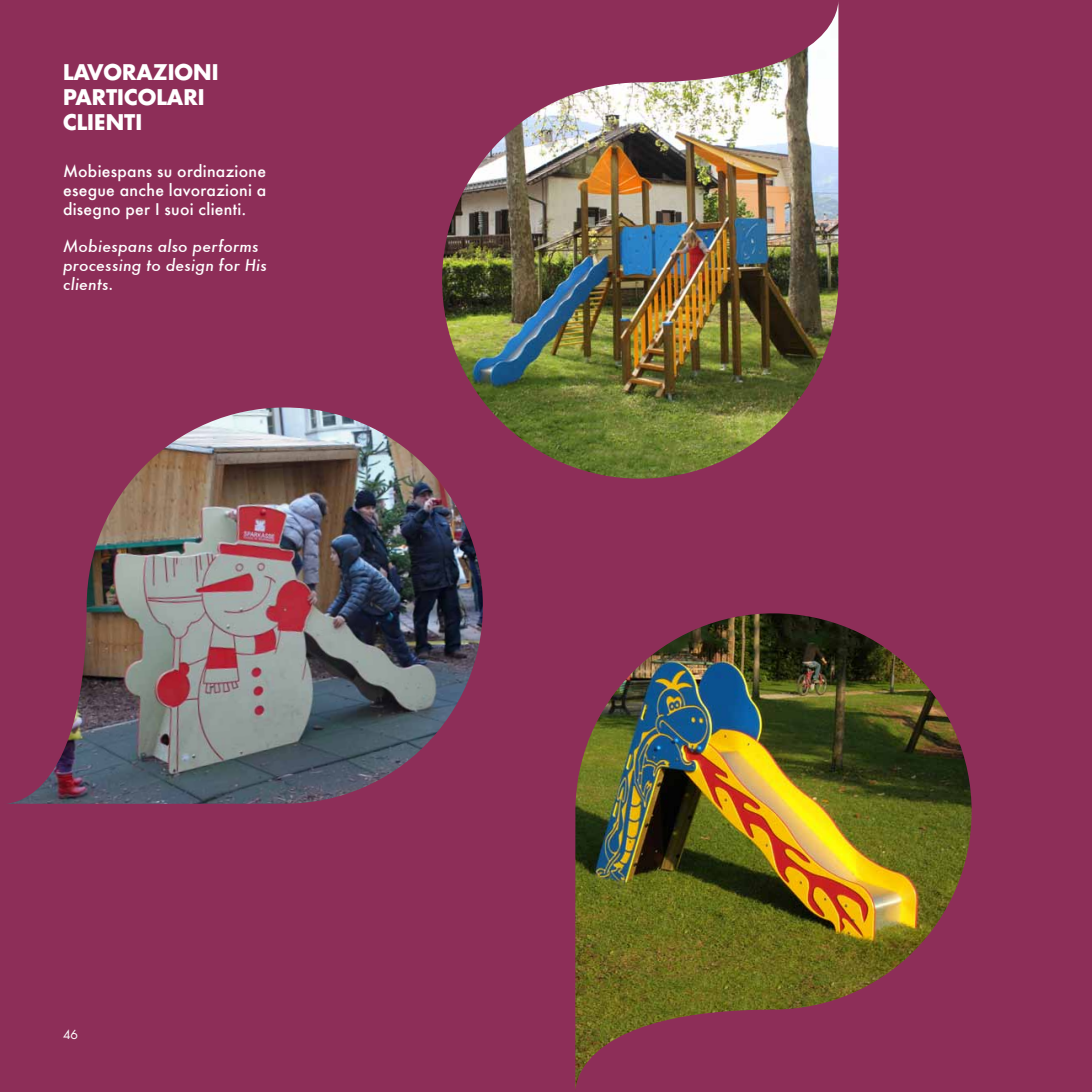
<style>
.page{position:relative;width:1092px;height:1092px;background:#fff}
.page>*{position:absolute;margin:0;border:0;box-sizing:border-box;transform-origin:0 0}
.t1{font:700 21px/25.2px "Futura";color:#fff}
.t2{font:500 15.75px/18.9px "Futura";letter-spacing:.015em;color:#fff;text-align:justify}
.t3{font:italic 500 15.75px/18.9px "Futura";letter-spacing:.015em;color:#fff}
.t4{font:12.25px "Futura";color:#fff}
</style>
<div class="page">
<div style="left:0;top:0;width:1091px;height:1091px;background:#8d2e58"></div>
<img style="left:11px;top:407px;width:472px;height:396px">
<img style="left:575px;top:613px;width:396px;height:476px">
<img style="left:442px;top:5px;width:396px;height:473px">
<h1 class="t1" style="left:63px;top:59px;width:157px">LAVORAZIONI<br>PARTICOLARI<br>CLIENTI</h1>
<p class="t2" style="left:63px;top:161px;width:205px">Mobiespans su ordinazione esegue anche lavorazioni a disegno per I suoi clienti.</p>
<p class="t3" style="left:63px;top:237px;width:205px">Mobiespans also performs processing to design for His clients.</p>
<p class="t4" style="left:63px;top:1025px;width:17px">46</p>
</div>
